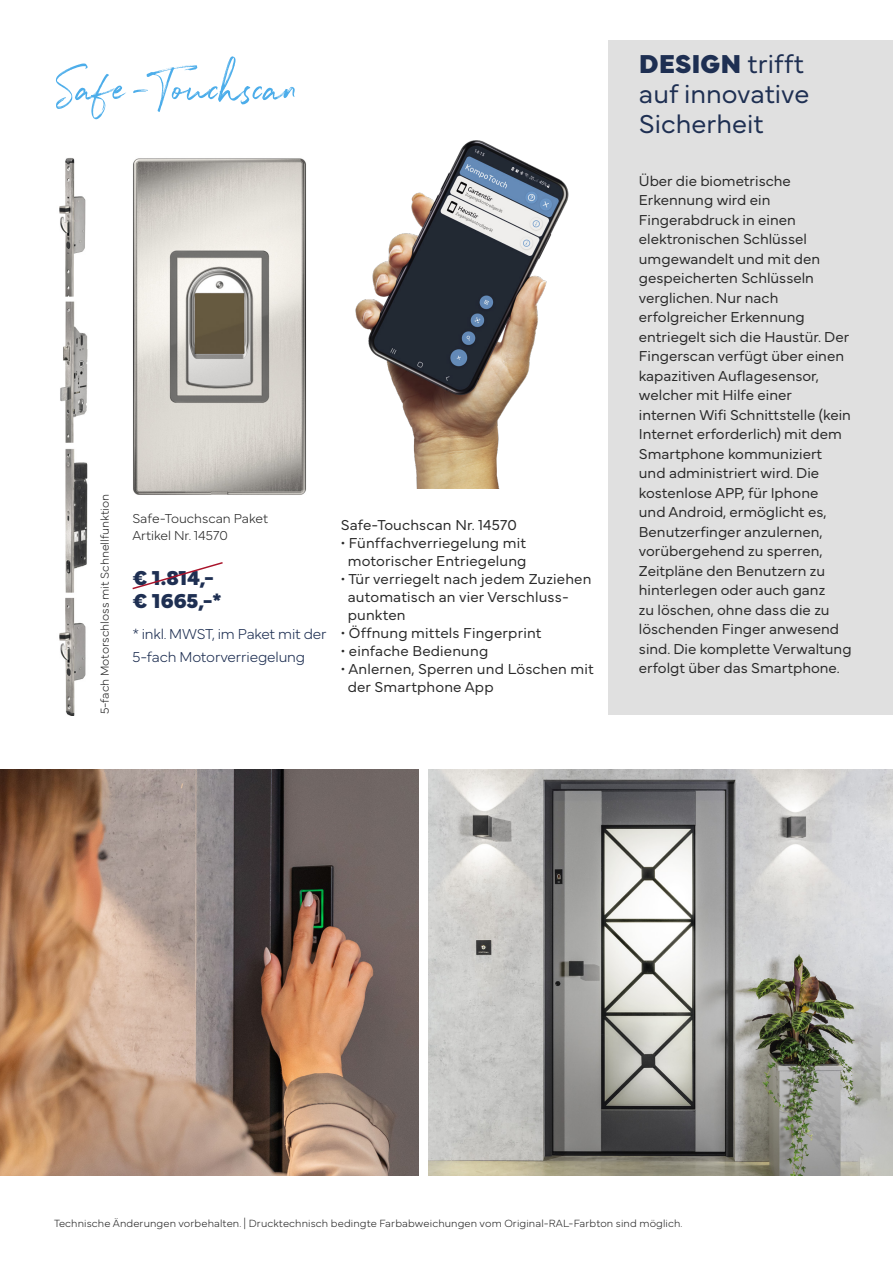
<style>
.page{position:relative;width:893px;height:1263px;background:#fff}
.page>*{position:absolute;margin:0;border:0;box-sizing:border-box;transform-origin:0 0}
.t1{font:54px "Northwell";letter-spacing:.02em;color:#4cadea}
.t2{font:300 27px/30px "Mundial";color:#1e2f52}
.t3{font:900 21px "Mundial";color:#1e2f52}
.t4{font:300 15px/19.5px "Mundial";color:#292929}
.t5{font:100 15px/22.5px "Mundial";letter-spacing:-.01em;color:#1e2f52}
.t6{font:100 13.5px "Mundial";color:#292929}
.t7{font:100 12px "Mundial";color:#292929}
.t8{font:100 10.8px "Mundial";letter-spacing:.01em;color:#292929}
.s1{font-family:"Northwell Alt"}
.s2{font-weight:900}
</style>
<div class="page">
<img style="left:59px;top:158px;width:29px;height:557px">
<div style="left:608px;top:40px;width:285px;height:675px;background:#e0e0e0"></div>
<svg style="left:132px;top:562px;width:91px;height:28px"></svg>
<img style="left:0;top:770px;width:419px;height:406px">
<img style="left:428px;top:770px;width:465px;height:406px">
<img style="left:355px;top:140px;width:214px;height:348px">
<img style="left:133px;top:158px;width:173px;height:337px">
<p class="t1" style="left:54px;top:49px;width:246px">Safe-Touch<span class="s1">s</span>can</p>
<p class="t7" style="left:95px;top:714px;width:222px;rotate:-90deg">5-fach Motorschloss mit Schnellfunktion</p>
<p class="t6" style="left:132px;top:508px;width:137px">Safe-Touchscan Paket</p>
<p class="t6" style="left:132px;top:525px;width:97px">Artikel Nr. 14570</p>
<p class="t3" style="left:132px;top:561px;width:83px">€ 1.814,-</p>
<p class="t3" style="left:132px;top:585px;width:91px">€ 1665,-*</p>
<p class="t5" style="left:132px;top:621px;width:196px">* inkl. MWST, im Paket mit der<br>5-fach Motorverriegelung</p>
<p class="t4" style="left:341px;top:514px;width:178px">Safe-Touchscan Nr. 14570</p>
<p class="t4" style="left:341px;top:532px;width:187px;line-height:18px;text-align:center">• Fünffachverriegelung mit motorischer Entriegelung</p>
<p class="t4" style="left:348px;top:568px;width:245px;line-height:18px;text-indent:-7px">• Tür verriegelt nach jedem Zuziehen automatisch an vier Verschluss&shy;punkten</p>
<p class="t4" style="left:341px;top:622px;width:202px">• Öffnung mittels Fingerprint</p>
<p class="t4" style="left:341px;top:640px;width:149px">• einfache Bedienung</p>
<p class="t4" style="left:348px;top:658px;width:248px;line-height:18px;text-indent:-7px">• Anlernen, Sperren und Löschen mit der Smartphone App</p>
<p class="t2" style="left:639px;top:46px;width:172px"><span class="s2">DESIGN</span> trifft auf innovative</p>
<p class="t2" style="left:639px;top:106px;width:126px">Sicherheit</p>
<p class="t4" style="left:639px;top:169px;width:214px">Über die biometrische<br>Erkennung wird ein<br>Fingerabdruck in einen elektronischen Schlüssel umgewandelt und mit den gespeicherten Schlüsseln verglichen. Nur nach erfolgreicher Erkennung entriegelt sich die Haustür. Der<br>Fingerscan verfügt über einen kapazitiven Auflagesensor, welcher mit Hilfe einer internen Wifi Schnittstelle (kein<br>Internet erforderlich) mit dem<br>Smartphone kommuniziert und administriert wird. Die kostenlose APP, für Iphone<br>und Android, ermöglicht es,<br>Benutzerfinger anzulernen, vorübergehend zu sperren,<br>Zeitpläne den Benutzern zu hinterlegen oder auch ganz<br>zu löschen, ohne dass die zu löschenden Finger anwesend sind. Die komplette Verwaltung erfolgt über das Smartphone.</p>
<p class="t8" style="left:54px;top:1215px;width:630px">Technische Änderungen vorbehalten. | Drucktechnisch bedingte Farbabweichungen vom Original-RAL-Farbton sind möglich.</p>
</div>
